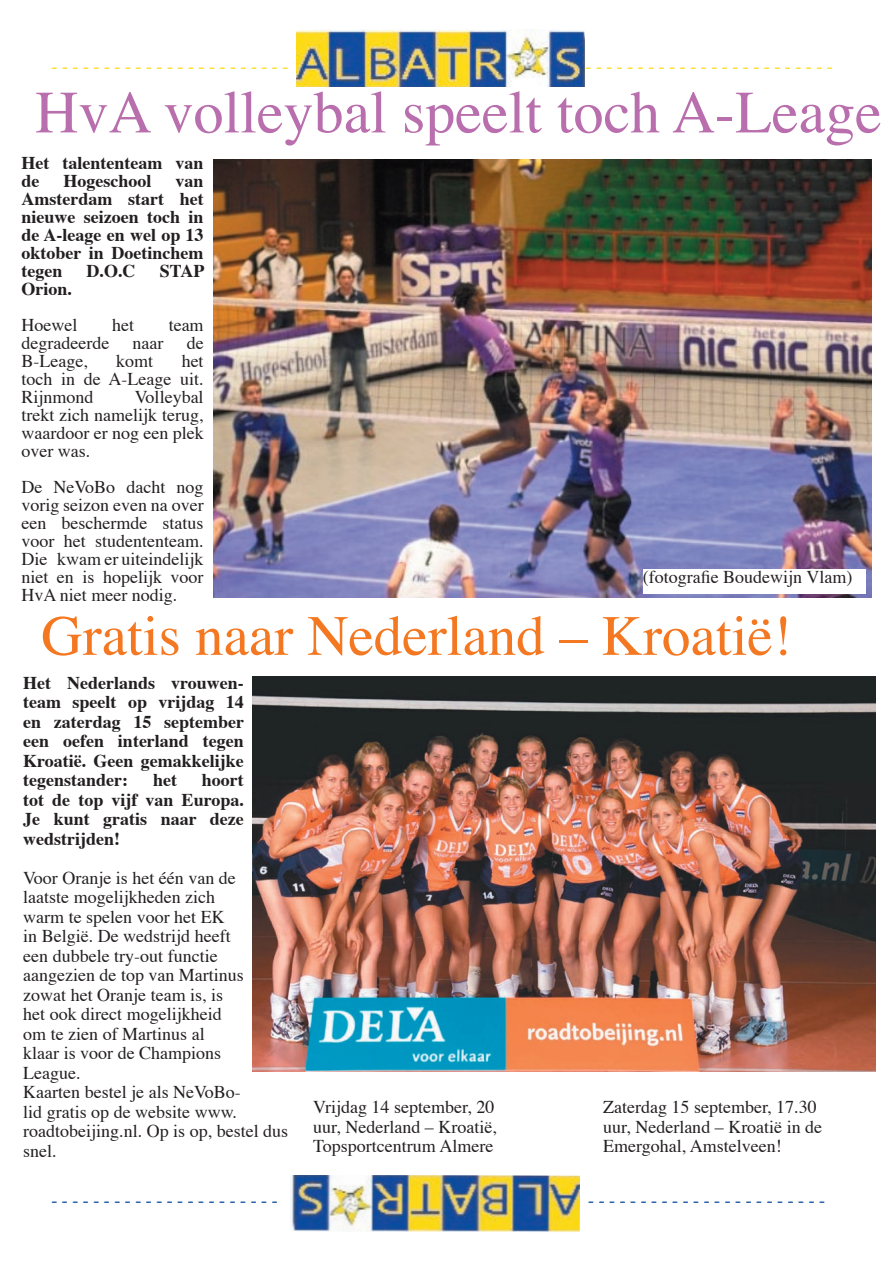
<style>
.page{position:relative;width:893px;height:1263px;background:#fff}
.page>*{position:absolute;margin:0;border:0;box-sizing:border-box;transform-origin:0 0}
.t1{font:60px "Times";color:#b96ead}
.t2{font:57px "Times";color:#f47821}
.t3{font:18px/19.5px "Times";color:#231f20;text-align:justify}
.t4{font:700 18px/19.5px "Times";color:#231f20;text-align:justify}
.t5{font:18px "Times";color:#ffda19}
.t6{font:18px "Times";color:#0f4da1}
</style>
<div class="page">
<img style="left:290px;top:1175px;width:290px;height:57px">
<img style="left:297px;top:30px;width:288px;height:56px">
<img style="left:214px;top:159px;width:658px;height:438px">
<div style="left:643px;top:569px;width:223px;height:25px;background:#fff"></div>
<img style="left:252px;top:677px;width:624px;height:394px">
<p class="t5" style="left:52px;top:55px;width:238px">- - - - - - - - - - - - - - - - - - - - - - -</p>
<p class="t5" style="left:585px;top:55px;width:249px">- - - - - - - - - - - - - - - - - - - - - - - -</p>
<h1 class="t1" style="left:35px;top:74px;width:848px">HvA volleybal speelt toch A-Leage</h1>
<p class="t4" style="left:21px;top:154px;width:184px;line-height:18px">Het talententeam van de</p>
<p class="t4" style="left:63px;top:172px;width:90px">Hogeschool</p>
<p class="t4" style="left:21px;top:172px;width:184px;line-height:18px;text-indent:154px">van Amsterdam start het nieuwe seizoen toch in de A-leage en wel op 13 oktober in Doetinchem tegen</p>
<p class="t4" style="left:87px;top:262px;width:50px">D.O.C</p>
<p class="t4" style="left:160px;top:262px;width:46px">STAP</p>
<p class="t4" style="left:21px;top:280px;width:52px">Orion.</p>
<p class="t3" style="left:21px;top:316px;width:57px">Hoewel</p>
<p class="t3" style="left:112px;top:316px;width:23px">het</p>
<p class="t3" style="left:169px;top:316px;width:36px">team</p>
<p class="t3" style="left:21px;top:334px;width:89px">degradeerde</p>
<p class="t3" style="left:132px;top:334px;width:32px">naar</p>
<p class="t3" style="left:187px;top:334px;width:18px">de</p>
<p class="t3" style="left:21px;top:352px;width:68px">B-Leage,</p>
<p class="t3" style="left:116px;top:352px;width:39px">komt</p>
<p class="t3" style="left:21px;top:353px;width:184px;line-height:18px;text-indent:160px">het toch in de A-Leage uit.<br>Rijnmond</p>
<p class="t3" style="left:21px;top:389px;width:184px;line-height:18px;text-indent:114px">Volleybal trekt zich namelijk terug, waardoor er nog een plek over was.</p>
<p class="t3" style="left:21px;top:479px;width:184px;line-height:18px">De NeVoBo dacht nog vorig seizon even na over een beschermde status voor het studententeam.<br>Die kwam er uiteindelijk niet en is hopelijk voor HvA niet meer nodig.</p>
<p class="t3" style="left:643px;top:568px;width:211px">(fotografie Boudewijn Vlam)</p>
<h2 class="t2" style="left:41px;top:600px;width:752px">Gratis naar Nederland – Kroatië!</h2>
<p class="t4" style="left:23px;top:673px;width:222px">Het Nederlands vrouwen&shy;team speelt op vrijdag 14 en zaterdag 15 september een oefen interland tegen Kroatië. Geen gemakkelijke tegenstander:</p>
<p class="t4" style="left:23px;top:771px;width:222px;text-indent:179px">hoort tot de top vijf van Europa.<br>Je kunt gratis naar deze wedstrijden!</p>
<p class="t3" style="left:23px;top:869px;width:266px;text-align:left">Voor Oranje is het één van de<br>laatste mogelijkheden zich<br>warm te spelen voor het EK<br>in België. De wedstrijd heeft<br>een dubbele try-out functie aangezien de top van Martinus zowat het Oranje team is, is<br>het ook direct mogelijkheid<br>om te zien of Martinus al<br>klaar is voor de Champions<br>League.<br>Kaarten bestel je als NeVoBo-<br>lid gratis op de website www. roadtobeijing.nl. Op is op, bestel dus snel.</p>
<p class="t4" style="left:153px;top:771px;width:25px">het</p>
<p class="t3" style="left:313px;top:1098px;width:185px;text-align:left">Vrijdag 14 september, 20 uur, Nederland – Kroatië,<br>Topsportcentrum Almere</p>
<p class="t3" style="left:603px;top:1098px;width:221px;text-align:left">Zaterdag 15 september, 17.30 uur, Nederland – Kroatië in de<br>Emergohal, Amstelveen!</p>
<p class="t6" style="left:51px;top:1189px;width:228px">- - - - - - - - - - - - - - - - - - - - - -</p>
<p class="t6" style="left:588px;top:1189px;width:238px">- - - - - - - - - - - - - - - - - - - - - - -</p>
</div>
